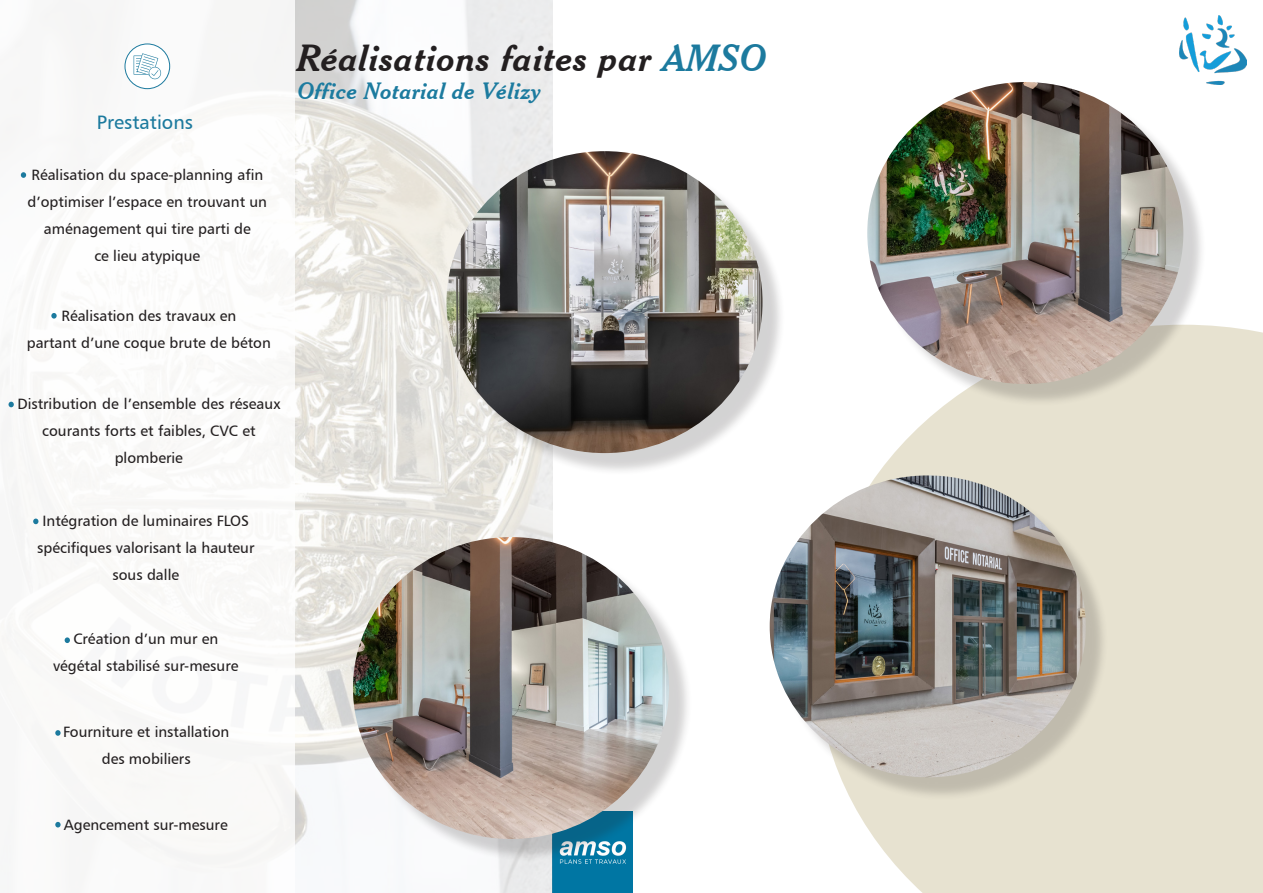
<style>
.page{position:relative;width:1263px;height:893px;background:#fff}
.page>*{position:absolute;margin:0;border:0;box-sizing:border-box;transform-origin:0 0}
.t1{font:36px "Cheltenham BT Bold Italic Headline";letter-spacing:.01em;color:#231f20}
.t2{font:22.5px "Cheltenham BT Bold Italic Headline";letter-spacing:.01em;color:#1c7b9f}
.t3{font:19.5px "Humanist 777 BT Roman B";color:#1c7a9e}
.t4{font:15px/27px "Humanist 777 BT Roman B";color:#231f20;text-align:center}
.s1{color:#1c7a9e}
</style>
<div class="page">
<div style="left:851px;top:325px;width:412px;height:568px;background:#e7e2d0"></div>
<div style="left:552px;top:862px;width:81px;height:31px;background:#0076a3"></div>
<img style="left:295px;top:0;width:257px;height:893px">
<div style="left:0;top:0;width:295px;height:893px;background:#faf9f8"></div>
<div style="left:125px;top:44px;width:45px;height:45px;background:#fff;border-radius:50%"></div>
<div style="left:125px;top:44px;width:45px;height:45px;border:1px solid #1c7a9e;border-radius:50%"></div>
<svg style="left:134px;top:53px;width:27px;height:26px"></svg>
<img style="left:1179px;top:15px;width:67px;height:70px">
<svg style="left:9px;top:402px;width:5px;height:5px"></svg>
<svg style="left:33px;top:519px;width:5px;height:5px"></svg>
<svg style="left:65px;top:637px;width:5px;height:6px"></svg>
<svg style="left:55px;top:730px;width:6px;height:6px"></svg>
<svg style="left:51px;top:313px;width:6px;height:6px"></svg>
<svg style="left:21px;top:172px;width:5px;height:6px"></svg>
<div style="left:874px;top:89px;width:333px;height:318px;background:#231f20;opacity:.2"></div>
<img style="left:867px;top:82px;width:316px;height:302px">
<div style="left:776px;top:482px;width:333px;height:318px;background:#231f20;opacity:.2"></div>
<img style="left:770px;top:475px;width:316px;height:302px">
<div style="left:360px;top:544px;width:332px;height:318px;background:#231f20;opacity:.2"></div>
<img style="left:353px;top:537px;width:316px;height:302px">
<div style="left:453px;top:158px;width:333px;height:318px;background:#231f20;opacity:.2"></div>
<img style="left:446px;top:151px;width:317px;height:302px">
<svg style="left:55px;top:822px;width:6px;height:5px"></svg>
<p class="t3" style="left:97px;top:110px;width:98px">Prestations</p>
<p class="t4" style="left:31px;top:161px;width:233px">Réalisation du space-planning afin</p>
<p class="t4" style="left:28px;top:188px;width:241px">d’optimiser l’espace en trouvant un</p>
<p class="t4" style="left:44px;top:215px;width:208px">aménagement qui tire parti de</p>
<p class="t4" style="left:94px;top:242px;width:108px">ce lieu atypique</p>
<p class="t4" style="left:61px;top:302px;width:176px">Réalisation des travaux en</p>
<p class="t4" style="left:27px;top:329px;width:246px">partant d’une coque brute de béton</p>
<p class="t1" style="left:298px;top:36px;width:471px">Réalisations faites par <span class="s1">AMSO</span></p>
<p class="t2" style="left:298px;top:77px;width:245px">Office Notarial de Vélizy</p>
<p class="t4" style="left:17px;top:390px;width:264px">Distribution de l’ensemble des réseaux courants forts et faibles, CVC et</p>
<p class="t4" style="left:115px;top:444px;width:70px">plomberie</p>
<p class="t4" style="left:43px;top:507px;width:208px">Intégration de luminaires FLOS</p>
<p class="t4" style="left:37px;top:534px;width:219px">spécifiques valorisant la hauteur</p>
<p class="t4" style="left:113px;top:561px;width:68px">sous dalle</p>
<p class="t4" style="left:73px;top:625px;width:146px">Création d’un mur en</p>
<p class="t4" style="left:53px;top:652px;width:187px">végétal stabilisé sur-mesure</p>
<p class="t4" style="left:63px;top:718px;width:168px">Fourniture et installation</p>
<p class="t4" style="left:102px;top:745px;width:90px">des mobiliers</p>
<p class="t4" style="left:64px;top:811px;width:165px">Agencement sur-mesure</p>
</div>
